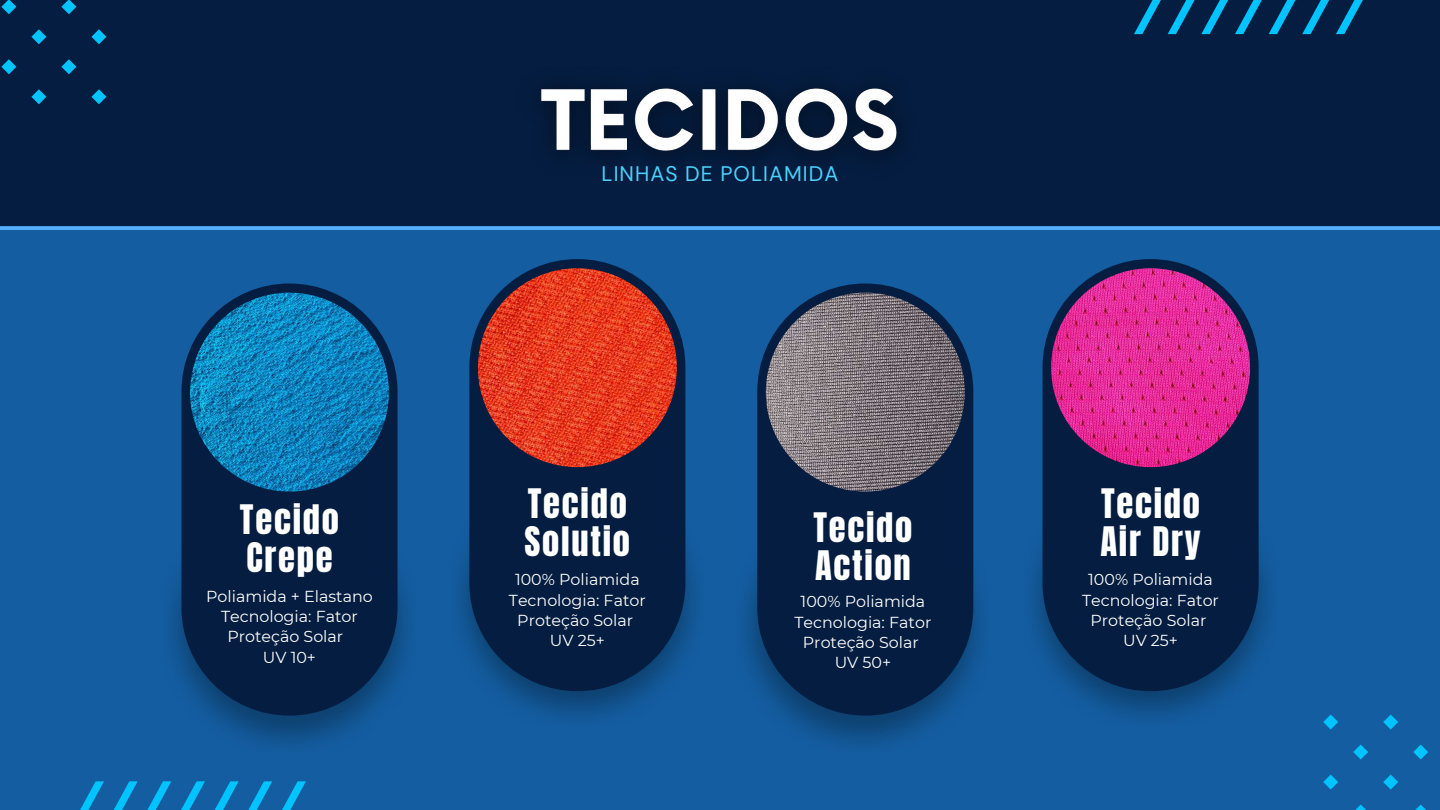
<style>
.page{position:relative;width:1440px;height:810px;background:#145da0}
.page>*{position:absolute;margin:0;border:0;box-sizing:border-box;transform-origin:0 0}
.t1{font:34.6px/38px "Anton";letter-spacing:.05em;color:#fff}
.t2{font:21px "DM Sans";letter-spacing:.05em;color:#4bd1fb}
.t3{font:15.9px/20.3px "Montserrat";color:#fff;text-align:center}
</style>
<div class="page">
<div style="left:0;top:0;width:1440px;height:229px;background:#051d40"></div>
<svg style="left:1323px;top:715px;width:15px;height:15px"></svg>
<svg style="left:1323px;top:775px;width:15px;height:15px"></svg>
<svg style="left:1353px;top:745px;width:15px;height:15px"></svg>
<svg style="left:1355px;top:805px;width:11px;height:5px"></svg>
<svg style="left:1383px;top:715px;width:15px;height:15px"></svg>
<svg style="left:1383px;top:775px;width:15px;height:15px"></svg>
<svg style="left:1413px;top:745px;width:15px;height:15px"></svg>
<svg style="left:1415px;top:805px;width:11px;height:5px"></svg>
<svg style="left:1px;top:0;width:15px;height:14px"></svg>
<svg style="left:1px;top:59px;width:15px;height:15px"></svg>
<svg style="left:31px;top:29px;width:15px;height:15px"></svg>
<svg style="left:31px;top:89px;width:15px;height:15px"></svg>
<svg style="left:61px;top:0;width:15px;height:14px"></svg>
<svg style="left:61px;top:59px;width:15px;height:15px"></svg>
<svg style="left:91px;top:29px;width:15px;height:15px"></svg>
<svg style="left:91px;top:89px;width:15px;height:15px"></svg>
<svg style="left:1134px;top:0;width:235px;height:34px;background:#03466f"></svg>
<svg style="left:80px;top:781px;width:226px;height:29px"></svg>
<img style="left:510px;top:59px;width:419px;height:127px">
<div style="left:181px;top:283px;width:217px;height:433px;background:#051d40;border-radius:108px"></div>
<img style="left:190px;top:293px;width:199px;height:199px;border-radius:50%">
<img style="left:460px;top:472px;width:235px;height:245px">
<div style="left:469px;top:259px;width:216px;height:432px;background:#051d40;border-radius:108px"></div>
<img style="left:478px;top:268px;width:199px;height:199px;border-radius:50%">
<img style="left:745px;top:500px;width:235px;height:244px">
<div style="left:757px;top:283px;width:216px;height:433px;background:#051d40;border-radius:108px"></div>
<img style="left:766px;top:293px;width:199px;height:199px;border-radius:50%">
<img style="left:1033px;top:472px;width:235px;height:245px">
<div style="left:1043px;top:259px;width:216px;height:432px;background:#051d40;border-radius:108px"></div>
<img style="left:1051px;top:268px;width:199px;height:199px;border-radius:50%">
<h1 class="t1" style="left:240px;top:501px;width:100px">Tecido<br>Crepe</h1>
<p class="t3" style="left:206px;top:586px;width:168px">Poliamida + Elastano<br>Tecnologia: Fator<br>Proteção Solar<br>UV 10+</p>
<h2 class="t2" style="left:602px;top:160px;width:238px">LINHAS DE POLIAMIDA</h2>
<h1 class="t1" style="left:525px;top:485px;width:107px">Tecido<br>Solutio</h1>
<p class="t3" style="left:509px;top:569px;width:138px">100% Poliamida<br>Tecnologia: Fator<br>Proteção Solar<br>UV 25+</p>
<h1 class="t1" style="left:813px;top:509px;width:100px">Tecido<br>Action</h1>
<p class="t3" style="left:795px;top:591px;width:138px">100% Poliamida<br>Tecnologia: Fator<br>Proteção Solar<br>UV 50+</p>
<h1 class="t1" style="left:1100px;top:485px;width:102px">Tecido<br>Air Dry</h1>
<p class="t3" style="left:1082px;top:569px;width:138px">100% Poliamida<br>Tecnologia: Fator<br>Proteção Solar<br>UV 25+</p>
</div>
